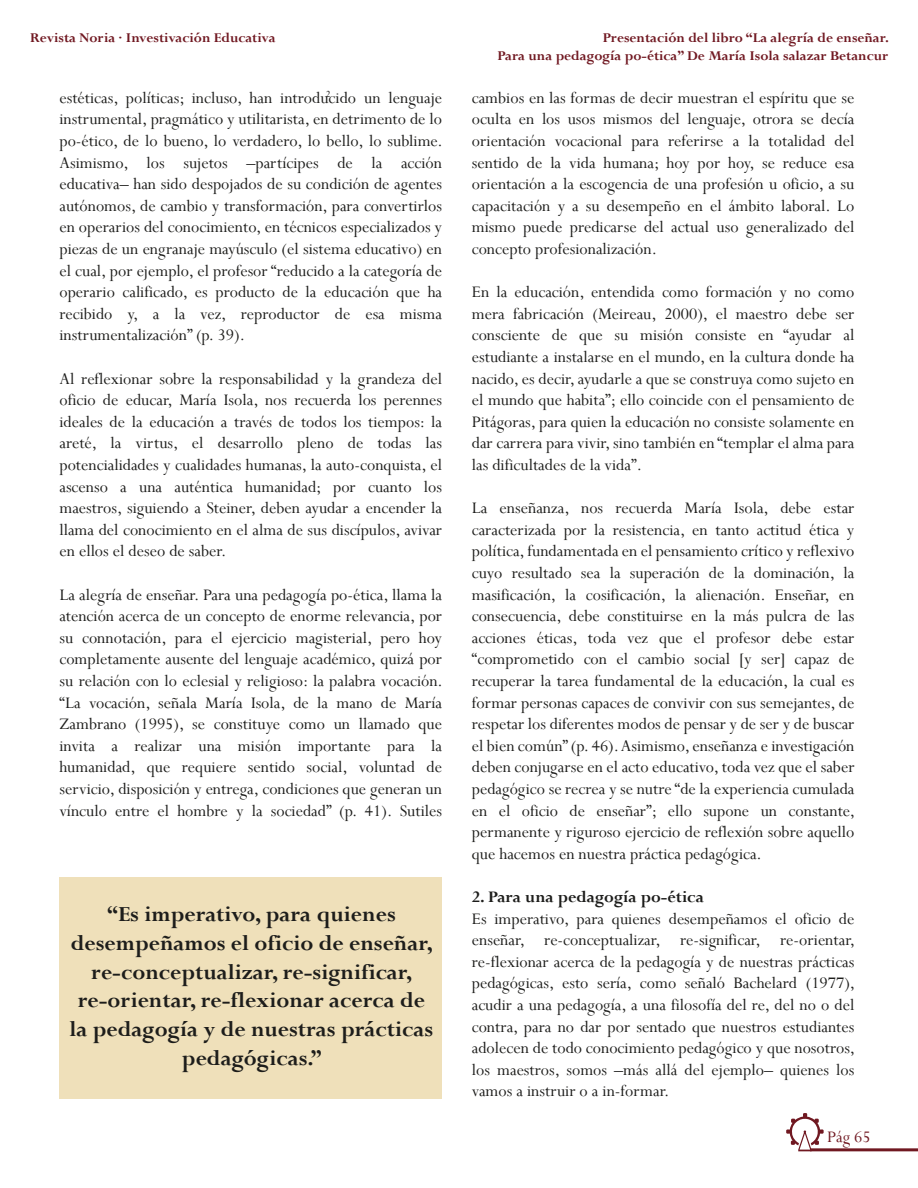
<style>
.page{position:relative;width:918px;height:1188px;background:#fff}
.page>*{position:absolute;margin:0;border:0;box-sizing:border-box;transform-origin:0 0}
.t1{font:700 24px/28.8px "Perpetua";color:#1d1d1b;text-align:center}
.t2{font:18px/21.6px "Perpetua";color:#1d1d1b;text-align:justify}
.t3{font:700 18px "Perpetua";color:#1d1d1b}
.t4{font:18px "Perpetua";color:#701821}
.t5{font:700 15px/18px "Perpetua";color:#701821;text-align:right}
.t6{font:10.5px "Perpetua";color:#1d1d1b}
</style>
<div class="page">
<svg style="left:786px;top:1113px;width:38px;height:38px"></svg>
<hr style="left:810px;top:1148px;width:108px;height:3px;background:#701821">
<div style="left:59px;top:878px;width:383px;height:221px;background:#efe0ba"></div>
<p class="t5" style="left:30px;top:28px;width:247px">Revista Noria · Investivación Educativa</p>
<p class="t5" style="left:498px;top:28px;width:393px">Presentación del libro “La alegría de enseñar.<br>Para una pedagogía po-ética” De María Isola salazar Betancur</p>
<p class="t6" style="left:326px;top:87px;width:6px">2</p>
<p class="t2" style="left:59px;top:86px;width:385px">estéticas, políticas; incluso, han introducido un lenguaje instrumental, pragmático y utilitarista, en detrimento de lo po-ético, de lo bueno, lo verdadero, lo bello, lo sublime.<br>Asimismo, los sujetos –partícipes de la acción educativa– han sido despojados de su condición de agentes autónomos, de cambio y transformación, para convertirlos en operarios del conocimiento, en técnicos especializados y piezas de un engranaje mayúsculo (el sistema educativo) en el cual, por ejemplo, el profesor “reducido a la categoría de operario calificado, es producto de la educación que ha recibido y, a la vez, reproductor de esa misma instrumentalización” (p. 39).</p>
<p class="t2" style="left:59px;top:367px;width:384px">Al reflexionar sobre la responsabilidad y la grandeza del oficio de educar, María Isola, nos recuerda los perennes ideales de la educación a través de todos los tiempos: la areté, la virtus, el desarrollo pleno de todas las potencialidades y cualidades humanas, la auto-conquista, el ascenso a una auténtica humanidad; por cuanto los maestros, siguiendo a Steiner, deben ayudar a encender la llama del conocimiento en el alma de sus discípulos, avivar en ellos el deseo de saber.</p>
<p class="t2" style="left:59px;top:583px;width:385px">La alegría de enseñar. Para una pedagogía po-ética, llama la atención acerca de un concepto de enorme relevancia, por su connotación, para el ejercicio magisterial, pero hoy completamente ausente del lenguaje académico, quizá por su relación con lo eclesial y religioso: la palabra vocación. “La vocación, señala María Isola, de la mano de María Zambrano (1995), se constituye como un llamado que invita a realizar una misión importante para la humanidad, que requiere sentido social, voluntad de servicio, disposición y entrega, condiciones que generan un vínculo entre el hombre y la sociedad” (p. 41). Sutiles</p>
<h1 class="t1" style="left:69px;top:899px;width:365px">“Es imperativo, para quienes desempeñamos el oficio de enseñar, re-conceptualizar, re-significar, re-orientar, re-flexionar acerca de la pedagogía y de nuestras prácticas pedagógicas.”</h1>
<p class="t2" style="left:472px;top:86px;width:384px">cambios en las formas de decir muestran el espíritu que se oculta en los usos mismos del lenguaje, otrora se decía orientación vocacional para referirse a la totalidad del sentido de la vida humana; hoy por hoy, se reduce esa orientación a la escogencia de una profesión u oficio, a su capacitación y a su desempeño en el ámbito laboral. Lo mismo puede predicarse del actual uso generalizado del concepto profesionalización.</p>
<p class="t2" style="left:472px;top:281px;width:384px">En la educación, entendida como formación y no como mera fabricación (Meireau, 2000), el maestro debe ser consciente de que su misión consiste en “ayudar al estudiante a instalarse en el mundo, en la cultura donde ha nacido, es decir, ayudarle a que se construya como sujeto en el mundo que habita”; ello coincide con el pensamiento de Pitágoras, para quien la educación no consiste solamente en dar carrera para vivir, sino también en “templar el alma para las dificultades de la vida”.</p>
<p class="t2" style="left:472px;top:497px;width:385px">La enseñanza, nos recuerda María Isola, debe estar caracterizada por la resistencia, en tanto actitud ética y política, fundamentada en el pensamiento crítico y reflexivo cuyo resultado sea la superación de la dominación, la masificación, la cosificación, la alienación. Enseñar, en consecuencia, debe constituirse en la más pulcra de las acciones éticas, toda vez que el profesor debe estar “comprometido con el cambio social [y ser] capaz de recuperar la tarea fundamental de la educación, la cual es formar personas capaces de convivir con sus semejantes, de respetar los diferentes modos de pensar y de ser y de buscar el bien común” (p. 46). Asimismo, enseñanza e investigación deben conjugarse en el acto educativo, toda vez que el saber pedagógico se recrea y se nutre “de la experiencia cumulada en el oficio de enseñar”; ello supone un constante, permanente y riguroso ejercicio de reflexión sobre aquello que hacemos en nuestra práctica pedagógica.</p>
<p class="t3" style="left:472px;top:885px;width:234px">2. Para una pedagogía po-ética</p>
<p class="t2" style="left:472px;top:907px;width:385px">Es imperativo, para quienes desempeñamos el oficio de enseñar, re-conceptualizar, re-significar, re-orientar, re-flexionar acerca de la pedagogía y de nuestras prácticas pedagógicas, esto sería, como señaló Bachelard (1977), acudir a una pedagogía, a una filosofía del re, del no o del contra, para no dar por sentado que nuestros estudiantes adolecen de todo conocimiento pedagógico y que nosotros, los maestros, somos –más allá del ejemplo– quienes los vamos a instruir o a in-formar.</p>
<p class="t4" style="left:827px;top:1126px;width:45px">Pág 65</p>
</div>
